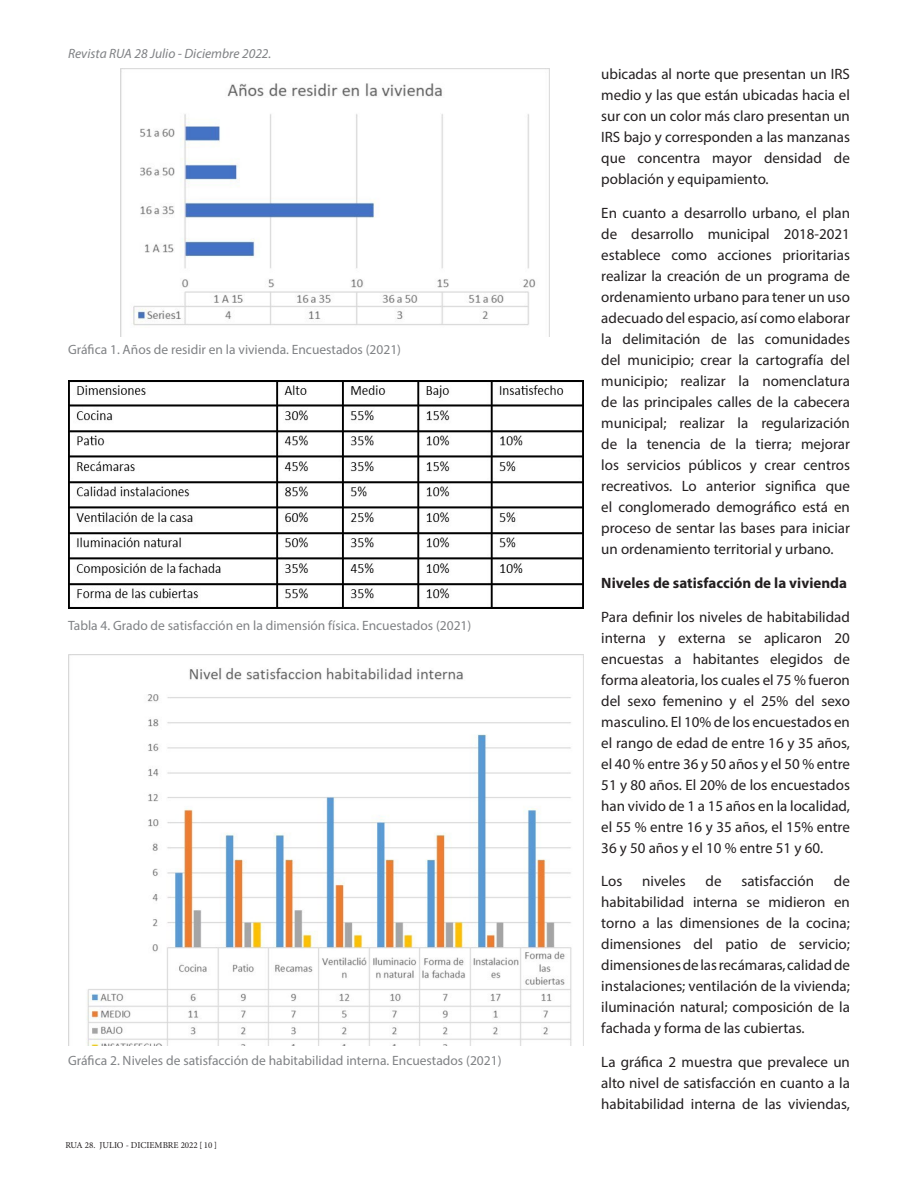
<style>
.page{position:relative;width:918px;height:1188px;background:#fff}
.page>*{position:absolute;margin:0;border:0;box-sizing:border-box;transform-origin:0 0}
.Párrafos_texto{font:15px/21px "Myriad Pro";color:#231f20;text-align:justify}
.Párrafos_texto-2{font:700 15px "Myriad Pro";color:#231f20}
.Títulos{font:13.5px "Myriad Pro";color:#808285}
.t1{font:italic 13.5px "Myriad Pro";color:#808285}
.t2{font:9px "Minion Pro";color:#231f20}
.s1{font-family:"Myriad Pro"}
</style>
<div class="page">
<img style="left:120px;top:68px;width:430px;height:269px">
<img style="left:68px;top:381px;width:515px;height:227px">
<img style="left:68px;top:654px;width:515px;height:392px">
<p class="t1" style="left:68px;top:45px;width:205px">Revista RUA 28 Julio - Diciembre 2022.</p>
<p class="Títulos" style="left:68px;top:342px;width:335px">Gráfica 1. Años de residir en la vivienda. Encuestados (2021)</p>
<p class="Títulos" style="left:68px;top:617px;width:405px">Tabla 4. Grado de satisfacción en la dimensión física. Encuestados (2021)</p>
<p class="Títulos" style="left:68px;top:1052px;width:435px">Gráfica 2. Niveles de satisfacción de habitabilidad interna. Encuestados (2021)</p>
<p class="t2" style="left:65px;top:1139px;width:153px">RUA 28. JULIO - DICIEMBRE 2022 <span class="s1">[</span> 10 <span class="s1">]</span></p>
<p class="Párrafos_texto" style="left:601px;top:64px;width:250px">ubicadas al norte que presentan un IRS medio y las que están ubicadas hacia el sur con un color más claro presentan un IRS bajo y corresponden a las manzanas que concentra mayor densidad de población y equipamiento.</p>
<p class="Párrafos_texto" style="left:601px;top:202px;width:250px">En cuanto a desarrollo urbano, el plan de desarrollo municipal 2018-2021 establece como acciones prioritarias realizar la creación de un programa de ordenamiento urbano para tener un uso adecuado del espacio, así como elaborar la delimitación de las comunidades del municipio; crear la cartografía del municipio; realizar la nomenclatura de las principales calles de la cabecera municipal; realizar la regularización de la tenencia de la tierra; mejorar los servicios públicos y crear centros recreativos. Lo anterior significa que el conglomerado demográfico está en proceso de sentar las bases para iniciar un ordenamiento territorial y urbano.</p>
<p class="Párrafos_texto-2" style="left:601px;top:573px;width:247px">Niveles de satisfacción de la vivienda</p>
<p class="Párrafos_texto" style="left:601px;top:606px;width:250px">Para definir los niveles de habitabilidad interna y externa se aplicaron 20 encuestas a habitantes elegidos de forma aleatoria, los cuales el 75 % fueron del sexo femenino y el 25% del sexo masculino. El 10% de los encuestados en el rango de edad de entre 16 y 35 años, el 40 % entre 36 y 50 años y el 50 % entre 51 y 80 años. El 20% de los encuestados han vivido de 1 a 15 años en la localidad, el 55 % entre 16 y 35 años, el 15% entre 36 y 50 años y el 10 % entre 51 y 60.</p>
<p class="Párrafos_texto" style="left:601px;top:871px;width:23px">Los</p>
<p class="Párrafos_texto" style="left:642px;top:871px;width:45px">niveles</p>
<p class="Párrafos_texto" style="left:706px;top:871px;width:17px">de</p>
<p class="Párrafos_texto" style="left:742px;top:871px;width:74px">satisfacción</p>
<p class="Párrafos_texto" style="left:601px;top:871px;width:250px;text-indent:233px">de habitabilidad interna se midieron en torno a las dimensiones de la cocina; dimensiones del patio de servicio; dimensiones de las recámaras, calidad de instalaciones; ventilación de la vivienda; iluminación natural; composición de la fachada y forma de las cubiertas.</p>
<p class="Párrafos_texto" style="left:601px;top:1051px;width:250px">La gráfica 2 muestra que prevalece un alto nivel de satisfacción en cuanto a la habitabilidad interna de las viviendas,</p>
</div>
